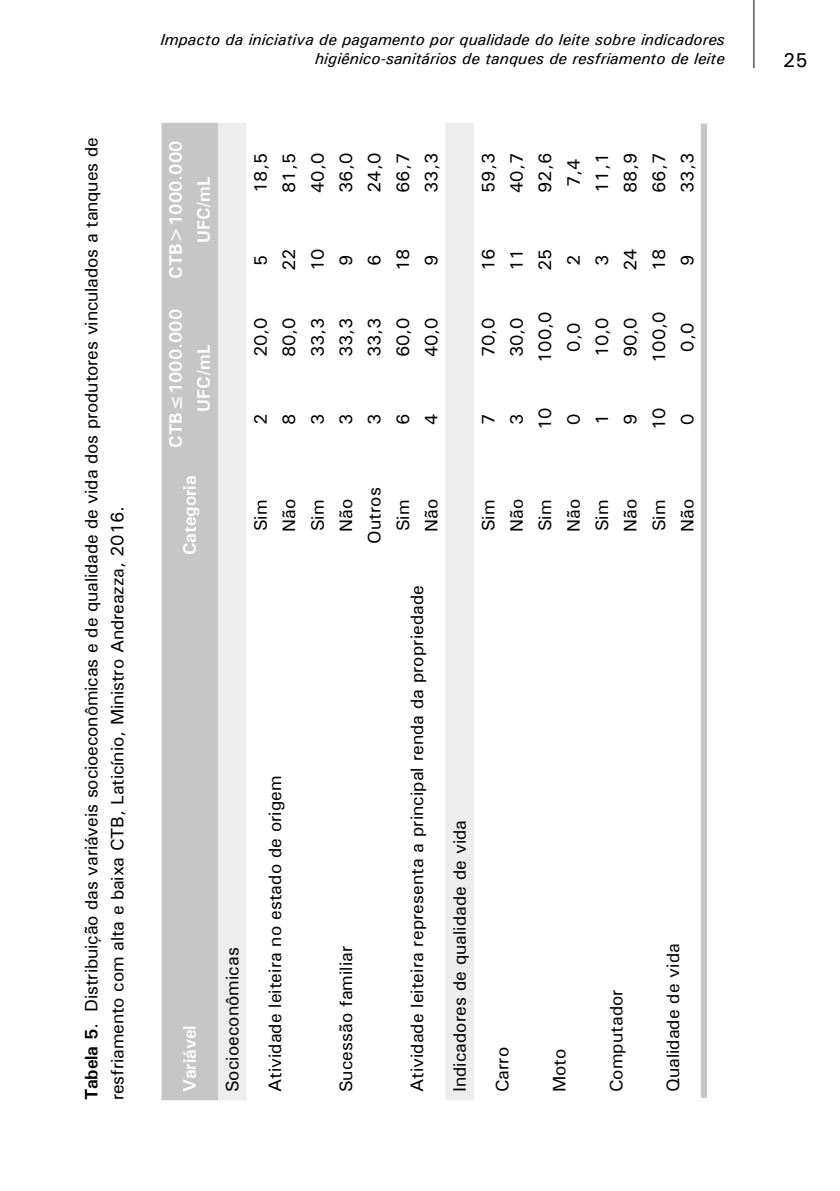
<style>
.page{position:relative;width:840px;height:1191px;background:#fff}
.page>*{position:absolute;margin:0;border:0;box-sizing:border-box;transform-origin:0 0}
.t1{font:20px "Univers";color:#000}
.t2{font:18px/26px "Univers";color:#000}
.t3{font:700 18px/28px "Univers";color:#fff;text-align:center}
.t4{font:italic 16px/19.2px "Univers";color:#000;text-align:right}
.s1{font-weight:700}
</style>
<div class="page">
<hr style="left:753px;top:0;width:1px;height:68px;background:#000">
<div style="left:161px;top:123px;width:57px;height:977px;background:#c6c6c6"></div>
<div style="left:218px;top:123px;width:28px;height:977px;background:#ededed"></div>
<div style="left:446px;top:123px;width:27px;height:977px;background:#ededed"></div>
<div style="left:700px;top:124px;width:6px;height:973px;background:#c6c6c6"></div>
<p class="t2" style="left:78px;top:1100px;width:964px;rotate:-90deg"><span class="s1">Tabela 5</span>. Distribuição das variáveis socioeconômicas e de qualidade de vida dos produtores vinculados a tanques de resfriamento com alta e baixa CTB, Laticínio, Ministro Andreazza, 2016.</p>
<p class="t4" style="left:160px;top:30px;width:566px">Impacto da iniciativa de pagamento por qualidade do leite sobre indicadores higiênico-sanitários de tanques de resfriamento de leite</p>
<p class="t3" style="left:161px;top:279px;width:140px;rotate:-90deg">CTB&gt;1000.000<br>UFC/mL</p>
<p class="t3" style="left:161px;top:448px;width:140px;rotate:-90deg">CTB≤1000.000<br>UFC/mL</p>
<p class="t3" style="left:175px;top:555px;width:81px;rotate:-90deg">Categoria</p>
<p class="t3" style="left:175px;top:1092px;width:69px;rotate:-90deg">Variável</p>
<p class="t2" style="left:219px;top:1092px;width:147px;rotate:-90deg">Socioeconômicas</p>
<p class="t2" style="left:247px;top:193px;width:41px;rotate:-90deg">18,5</p>
<p class="t2" style="left:276px;top:193px;width:41px;rotate:-90deg">81,5</p>
<p class="t2" style="left:304px;top:193px;width:41px;rotate:-90deg">40,0</p>
<p class="t2" style="left:332px;top:193px;width:41px;rotate:-90deg">36,0</p>
<p class="t2" style="left:361px;top:193px;width:41px;rotate:-90deg">24,0</p>
<p class="t2" style="left:389px;top:193px;width:41px;rotate:-90deg">66,7</p>
<p class="t2" style="left:418px;top:193px;width:41px;rotate:-90deg">33,3</p>
<p class="t2" style="left:474px;top:193px;width:41px;rotate:-90deg">59,3</p>
<p class="t2" style="left:503px;top:193px;width:41px;rotate:-90deg">40,7</p>
<p class="t2" style="left:531px;top:193px;width:41px;rotate:-90deg">92,6</p>
<p class="t2" style="left:560px;top:187px;width:30px;rotate:-90deg">7,4</p>
<p class="t2" style="left:588px;top:193px;width:41px;rotate:-90deg">11,1</p>
<p class="t2" style="left:616px;top:193px;width:41px;rotate:-90deg">88,9</p>
<p class="t2" style="left:645px;top:193px;width:41px;rotate:-90deg">66,7</p>
<p class="t2" style="left:673px;top:193px;width:41px;rotate:-90deg">33,3</p>
<p class="t2" style="left:247px;top:265px;width:13px;rotate:-90deg">5</p>
<p class="t2" style="left:276px;top:271px;width:24px;rotate:-90deg">22</p>
<p class="t2" style="left:304px;top:271px;width:24px;rotate:-90deg">10</p>
<p class="t2" style="left:332px;top:265px;width:13px;rotate:-90deg">9</p>
<p class="t2" style="left:361px;top:265px;width:13px;rotate:-90deg">6</p>
<p class="t2" style="left:389px;top:271px;width:24px;rotate:-90deg">18</p>
<p class="t2" style="left:418px;top:265px;width:13px;rotate:-90deg">9</p>
<p class="t2" style="left:474px;top:271px;width:24px;rotate:-90deg">16</p>
<p class="t2" style="left:503px;top:271px;width:24px;rotate:-90deg">11</p>
<p class="t2" style="left:531px;top:271px;width:24px;rotate:-90deg">25</p>
<p class="t2" style="left:560px;top:265px;width:13px;rotate:-90deg">2</p>
<p class="t2" style="left:588px;top:265px;width:13px;rotate:-90deg">3</p>
<p class="t2" style="left:616px;top:271px;width:24px;rotate:-90deg">24</p>
<p class="t2" style="left:645px;top:271px;width:24px;rotate:-90deg">18</p>
<p class="t2" style="left:673px;top:265px;width:13px;rotate:-90deg">9</p>
<p class="t2" style="left:247px;top:357px;width:41px;rotate:-90deg">20,0</p>
<p class="t2" style="left:276px;top:357px;width:41px;rotate:-90deg">80,0</p>
<p class="t2" style="left:304px;top:357px;width:41px;rotate:-90deg">33,3</p>
<p class="t2" style="left:332px;top:357px;width:41px;rotate:-90deg">33,3</p>
<p class="t2" style="left:361px;top:357px;width:41px;rotate:-90deg">33,3</p>
<p class="t2" style="left:389px;top:357px;width:41px;rotate:-90deg">60,0</p>
<p class="t2" style="left:418px;top:357px;width:41px;rotate:-90deg">40,0</p>
<p class="t2" style="left:474px;top:357px;width:41px;rotate:-90deg">70,0</p>
<p class="t2" style="left:503px;top:357px;width:41px;rotate:-90deg">30,0</p>
<p class="t2" style="left:531px;top:363px;width:53px;rotate:-90deg">100,0</p>
<p class="t2" style="left:560px;top:352px;width:30px;rotate:-90deg">0,0</p>
<p class="t2" style="left:588px;top:357px;width:41px;rotate:-90deg">10,0</p>
<p class="t2" style="left:616px;top:357px;width:41px;rotate:-90deg">90,0</p>
<p class="t2" style="left:645px;top:363px;width:53px;rotate:-90deg">100,0</p>
<p class="t2" style="left:673px;top:352px;width:30px;rotate:-90deg">0,0</p>
<p class="t2" style="left:247px;top:424px;width:13px;rotate:-90deg">2</p>
<p class="t2" style="left:276px;top:424px;width:13px;rotate:-90deg">8</p>
<p class="t2" style="left:304px;top:424px;width:13px;rotate:-90deg">3</p>
<p class="t2" style="left:332px;top:424px;width:13px;rotate:-90deg">3</p>
<p class="t2" style="left:361px;top:424px;width:13px;rotate:-90deg">3</p>
<p class="t2" style="left:389px;top:424px;width:13px;rotate:-90deg">6</p>
<p class="t2" style="left:418px;top:424px;width:13px;rotate:-90deg">4</p>
<p class="t2" style="left:474px;top:424px;width:13px;rotate:-90deg">7</p>
<p class="t2" style="left:503px;top:424px;width:13px;rotate:-90deg">3</p>
<p class="t2" style="left:531px;top:430px;width:24px;rotate:-90deg">10</p>
<p class="t2" style="left:560px;top:424px;width:13px;rotate:-90deg">0</p>
<p class="t2" style="left:588px;top:424px;width:13px;rotate:-90deg">1</p>
<p class="t2" style="left:616px;top:424px;width:13px;rotate:-90deg">9</p>
<p class="t2" style="left:645px;top:430px;width:24px;rotate:-90deg">10</p>
<p class="t2" style="left:673px;top:424px;width:13px;rotate:-90deg">0</p>
<p class="t2" style="left:247px;top:531px;width:33px;rotate:-90deg">Sim</p>
<p class="t2" style="left:276px;top:532px;width:34px;rotate:-90deg">Não</p>
<p class="t2" style="left:304px;top:531px;width:33px;rotate:-90deg">Sim</p>
<p class="t2" style="left:332px;top:532px;width:34px;rotate:-90deg">Não</p>
<p class="t2" style="left:361px;top:543px;width:58px;rotate:-90deg">Outros</p>
<p class="t2" style="left:389px;top:531px;width:33px;rotate:-90deg">Sim</p>
<p class="t2" style="left:418px;top:532px;width:34px;rotate:-90deg">Não</p>
<p class="t2" style="left:474px;top:531px;width:33px;rotate:-90deg">Sim</p>
<p class="t2" style="left:503px;top:532px;width:34px;rotate:-90deg">Não</p>
<p class="t2" style="left:531px;top:531px;width:33px;rotate:-90deg">Sim</p>
<p class="t2" style="left:560px;top:532px;width:34px;rotate:-90deg">Não</p>
<p class="t2" style="left:588px;top:531px;width:33px;rotate:-90deg">Sim</p>
<p class="t2" style="left:616px;top:532px;width:34px;rotate:-90deg">Não</p>
<p class="t2" style="left:645px;top:531px;width:33px;rotate:-90deg">Sim</p>
<p class="t2" style="left:673px;top:532px;width:34px;rotate:-90deg">Não</p>
<p class="t2" style="left:261px;top:1092px;width:318px;rotate:-90deg">Atividade leiteira no estado de origem</p>
<p class="t2" style="left:332px;top:1092px;width:148px;rotate:-90deg">Sucessão familiar</p>
<p class="t2" style="left:403px;top:1092px;width:508px;rotate:-90deg">Atividade leiteira representa a principal renda da propriedade</p>
<p class="t2" style="left:446px;top:1092px;width:274px;rotate:-90deg">Indicadores de qualidade de vida</p>
<p class="t2" style="left:489px;top:1092px;width:47px;rotate:-90deg">Carro</p>
<p class="t2" style="left:545px;top:1092px;width:45px;rotate:-90deg">Moto</p>
<p class="t2" style="left:602px;top:1092px;width:104px;rotate:-90deg">Computador</p>
<p class="t2" style="left:659px;top:1092px;width:150px;rotate:-90deg">Qualidade de vida</p>
<p class="t1" style="left:782px;top:47px;width:27px">25</p>
</div>
